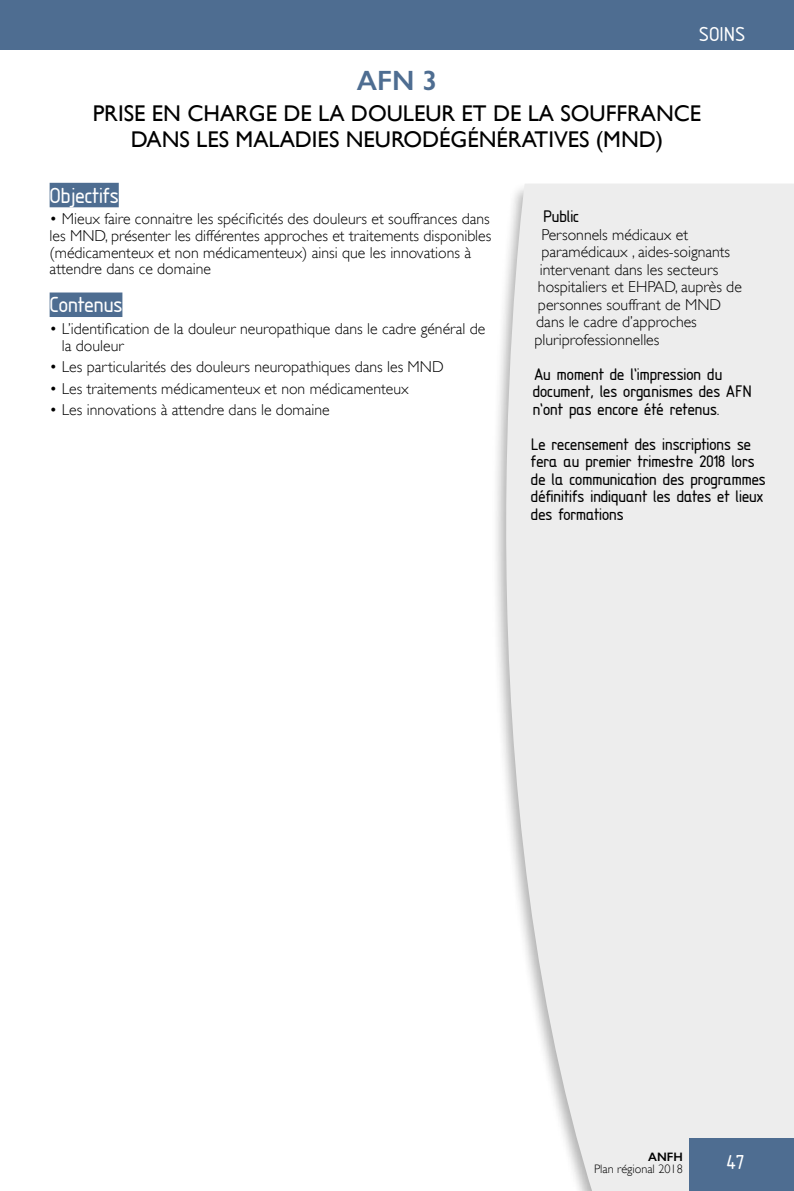
<style>
.page{position:relative;width:794px;height:1191px;background:#fff}
.page>*{position:absolute;margin:0;border:0;box-sizing:border-box;transform-origin:0 0}
.t1{font:600 28px "Gill Sans";color:#4e6d91}
.t2{font:22.75px/26.2px "Gill Sans";color:#000;text-align:center}
.t3{font:22.75px "Isonorm MN";color:#fff}
.t4{font:21px "Isonorm MN";color:#fff}
.t5{font:17.5px/17.5px "Isonorm MN";color:#000}
.t6{font:300 15.75px/16.6px "Gill Sans";color:#000}
.t7{font:300 12.25px "Gill Sans";color:#000}
.t8{font:600 12.25px "Gill Sans";color:#000}
</style>
<div class="page">
<div style="left:0;top:0;width:794px;height:50px;background:#4e6d91"></div>
<div style="left:50px;top:183px;width:69px;height:24px;background:#4e6d91"></div>
<div style="left:50px;top:292px;width:72px;height:25px;background:#4e6d91"></div>
<svg style="left:496px;top:184px;width:298px;height:1007px;fill:#ededed"></svg>
<div style="left:690px;top:1138px;width:104px;height:53px;background:#4e6d91"></div>
<h3 class="t4" style="left:699px;top:23px;width:48px">SOINS</h3>
<h1 class="t1" style="left:357px;top:63px;width:82px">AFN 3</h1>
<h2 class="t2" style="left:93px;top:100px;width:610px">PRISE EN CHARGE DE LA DOULEUR ET DE LA SOUFFRANCE<br>DANS LES MALADIES NEURODÉGÉNÉRATIVES (MND)</h2>
<h2 class="t3" style="left:50px;top:182px;width:71px">Objectifs</h2>
<p class="t6" style="left:50px;top:211px;width:443px">• Mieux faire connaitre les spécificités des douleurs et souffrances dans les MND, présenter les différentes approches et traitements disponibles (médicamenteux et non médicamenteux) ainsi que les innovations à attendre dans ce domaine</p>
<h2 class="t3" style="left:50px;top:292px;width:74px">Contenus</h2>
<p class="t6" style="left:62px;top:320px;width:425px;text-indent:-12px">• L’identification de la douleur neuropathique dans le cadre général de la douleur</p>
<p class="t6" style="left:50px;top:358px;width:395px">• Les particularités des douleurs neuropathiques dans les MND</p>
<p class="t6" style="left:50px;top:380px;width:360px">• Les traitements médicamenteux et non médicamenteux</p>
<p class="t6" style="left:50px;top:402px;width:281px">• Les innovations à attendre dans le domaine</p>
<p class="t5" style="left:543px;top:208px;width:37px">Public</p>
<p class="t6" style="left:541px;top:226px;width:148px">Personnels médicaux et</p>
<p class="t6" style="left:541px;top:244px;width:190px">paramédicaux , aides-soignants</p>
<p class="t6" style="left:540px;top:261px;width:180px">intervenant dans les secteurs</p>
<p class="t6" style="left:538px;top:279px;width:205px">hospitaliers et EHPAD, auprès de</p>
<p class="t6" style="left:538px;top:296px;width:185px">personnes souffrant de MND</p>
<p class="t6" style="left:536px;top:314px;width:162px">dans le cadre d’approches</p>
<p class="t6" style="left:534px;top:331px;width:126px">pluriprofessionnelles</p>
<p class="t5" style="left:533px;top:365px;width:221px">Au moment de l’impression du document, les organismes des AFN n’ont pas encore été retenus.</p>
<p class="t5" style="left:531px;top:435px;width:236px">Le recensement des inscriptions se fera au premier trimestre 2018 lors de la communication des programmes définitifs indiquant les dates et lieux des formations</p>
<p class="t8" style="left:648px;top:1149px;width:36px">ANFH</p>
<p class="t7" style="left:594px;top:1162px;width:90px">Plan régional 2018</p>
<h3 class="t4" style="left:726px;top:1150px;width:19px">47</h3>
</div>
